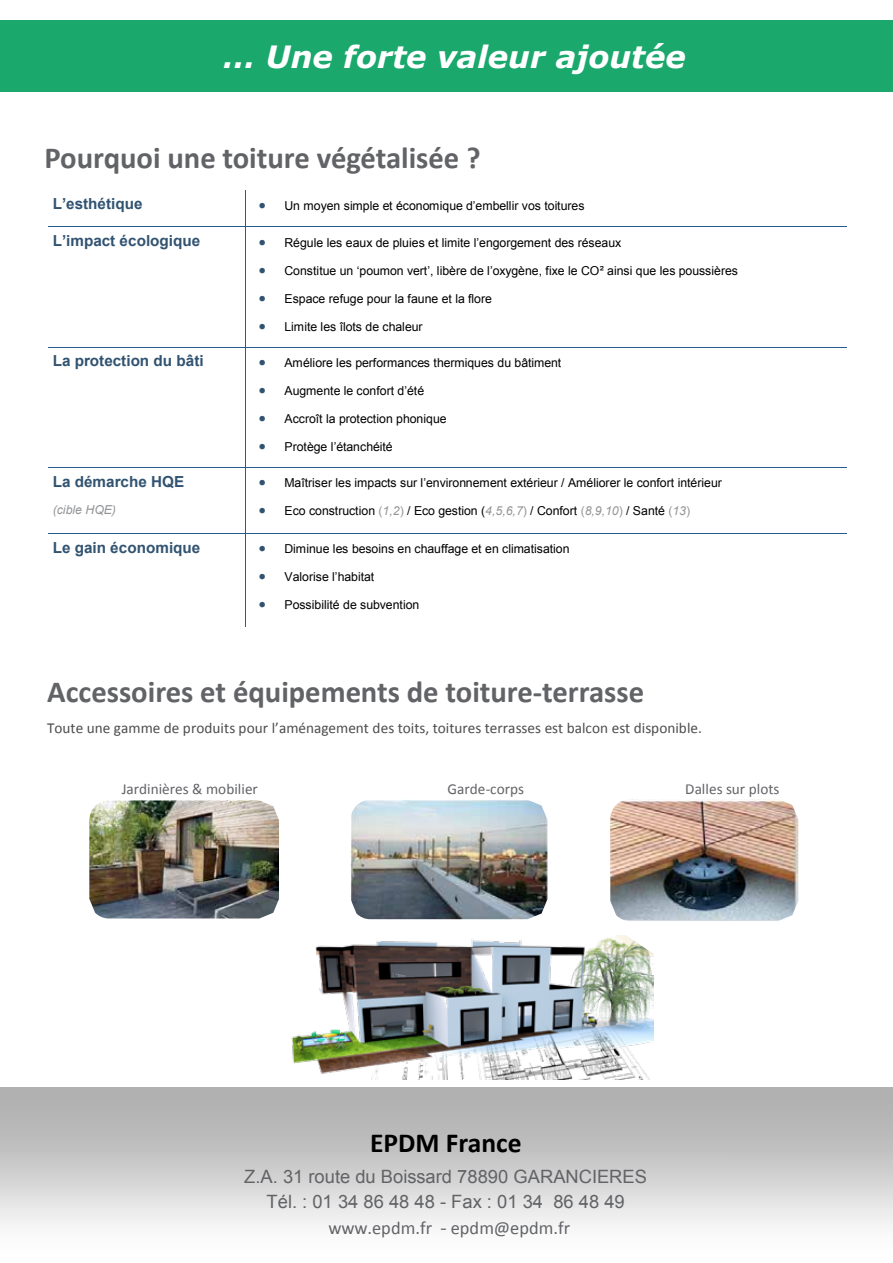
<style>
.page{position:relative;width:893px;height:1263px;background:#fff}
.page>*{position:absolute;margin:0;border:0;box-sizing:border-box;transform-origin:0 0}
.t1{font:700 30.6px "Calibri";color:#626366}
.t2{font:italic 700 30.6px "Verdana";color:#fff}
.t3{font:700 27.6px "Calibri";color:#000}
.t4{font:18.3px/24.9px "Arial";color:#626366;text-align:center}
.t5{font:18.3px "Calibri";letter-spacing:.005em;color:#626366}
.t6{font:15.3px "Calibri";color:#4d4d4f}
.t7{font:700 15.3px "Arial";color:#315371}
.t8{font:15.3px "Calibri";color:#626366}
.t9{font:12.3px "Arial";letter-spacing:-.005em;color:#000}
.t10{font:italic 12.3px "Arial";color:#939597}
.s1{color:#315371}
.s2{color:#939597}
.s3{font-style:italic;color:#939597}
.s4{font-family:"Arial";color:#77787b}
</style>
<div class="page">
<hr style="left:245px;top:190px;width:1px;height:436px;background:#255c8e">
<hr style="left:48px;top:226px;width:198px;height:1px;background:#255c8e">
<hr style="left:246px;top:226px;width:601px;height:1px;background:#255c8e">
<hr style="left:48px;top:347px;width:198px;height:1px;background:#255c8e">
<hr style="left:246px;top:347px;width:601px;height:1px;background:#255c8e">
<hr style="left:48px;top:467px;width:198px;height:1px;background:#255c8e">
<hr style="left:246px;top:467px;width:601px;height:1px;background:#255c8e">
<hr style="left:48px;top:533px;width:198px;height:1px;background:#255c8e">
<hr style="left:246px;top:533px;width:601px;height:1px;background:#255c8e">
<div style="left:0;top:1087px;width:893px;height:176px;background:linear-gradient(to bottom,#a5a5a5,#fff)"></div>
<img style="left:610px;top:799px;width:188px;height:122px">
<img style="left:351px;top:800px;width:196px;height:119px">
<img style="left:89px;top:800px;width:190px;height:118px">
<div style="left:0;top:21px;width:893px;height:71px;background:#1aa86d"></div>
<img style="left:291px;top:937px;width:363px;height:142px">
<svg style="left:615px;top:935px;width:39px;height:48px"></svg>
<svg style="left:291px;top:937px;width:19px;height:22px"></svg>
<h1 class="t2" style="left:223px;top:35px;width:464px">… Une forte valeur ajoutée</h1>
<h1 class="t1" style="left:44px;top:138px;width:438px">Pourquoi une toiture végétalisée ?</h1>
<p class="t7" style="left:53px;top:193px;width:91px">L’esthétique</p>
<p class="t9" style="left:259px;top:197px;width:327px"><span class="s1">•</span> Un moyen simple et économique d’embellir vos toitures</p>
<p class="t7" style="left:53px;top:231px;width:149px">L’impact écologique</p>
<p class="t9" style="left:259px;top:234px;width:364px"><span class="s1">•</span> Régule les eaux de pluies et limite l’engorgement des réseaux</p>
<p class="t9" style="left:259px;top:262px;width:481px"><span class="s1">•</span> Constitue un ‘poumon vert’, libère de l’oxygène, fixe le CO² ainsi que les poussières</p>
<p class="t9" style="left:259px;top:290px;width:234px"><span class="s1">•</span> Espace refuge pour la faune et la flore</p>
<p class="t9" style="left:259px;top:318px;width:165px"><span class="s1">•</span> Limite les îlots de chaleur</p>
<p class="t7" style="left:53px;top:351px;width:153px">La protection du bâti</p>
<p class="t9" style="left:259px;top:355px;width:304px"><span class="s1">•</span> Améliore les performances thermiques du bâtiment</p>
<p class="t9" style="left:259px;top:382px;width:167px"><span class="s1">•</span> Augmente le confort d’été</p>
<p class="t9" style="left:259px;top:410px;width:189px"><span class="s1">•</span> Accroît la protection phonique</p>
<p class="t9" style="left:259px;top:438px;width:135px"><span class="s1">•</span> Protège l’étanchéité</p>
<p class="t7" style="left:53px;top:471px;width:133px">La démarche HQE</p>
<p class="t10" style="left:53px;top:501px;width:65px">(cible HQE)</p>
<p class="t9" style="left:259px;top:475px;width:464px"><span class="s1">•</span> Maîtriser les impacts sur l’environnement extérieur / Améliorer le confort intérieur</p>
<p class="t9" style="left:259px;top:503px;width:433px"><span class="s1">•</span> Eco construction <span class="s2">(</span><span class="s3">1,2</span><span class="s2">)</span> / Eco gestion (<span class="s3">4,5,6,7</span><span class="s2">)</span> / Confort <span class="s2">(</span><span class="s3">8,9,10</span><span class="s2">)</span> / Santé <span class="s2">(</span><span class="s3">13</span><span class="s2">)</span></p>
<p class="t7" style="left:53px;top:537px;width:149px">Le gain économique</p>
<p class="t9" style="left:259px;top:541px;width:312px"><span class="s1">•</span> Diminue les besoins en chauffage et en climatisation</p>
<p class="t9" style="left:259px;top:569px;width:117px"><span class="s1">•</span> Valorise l’habitat</p>
<p class="t9" style="left:259px;top:597px;width:162px"><span class="s1">•</span> Possibilité de subvention</p>
<h1 class="t1" style="left:47px;top:672px;width:598px">Accessoires et équipements de toiture-terrasse</h1>
<p class="t6" style="left:47px;top:718px;width:656px">Toute une gamme de produits pour l’aménagement des toits, toitures terrasses est balcon est disponible.</p>
<p class="t8" style="left:122px;top:779px;width:138px">Jardinières &amp; mobilier</p>
<p class="t8" style="left:448px;top:779px;width:78px">Garde-corps</p>
<p class="t8" style="left:685px;top:779px;width:96px">Dalles sur plots</p>
<h2 class="t3" style="left:370px;top:1126px;width:153px">EPDM France</h2>
<h3 class="t4" style="left:244px;top:1164px;width:404px">Z.A. 31 route du Boissard 78890 GARANCIERES<br>Tél. : 01 34 86 48 48 - Fax : 01 34 86 48 49</h3>
<h3 class="t5" style="left:328px;top:1216px;width:243px">www.epdm.fr <span class="s4">-</span> epdm@epdm.fr</h3>
</div>
